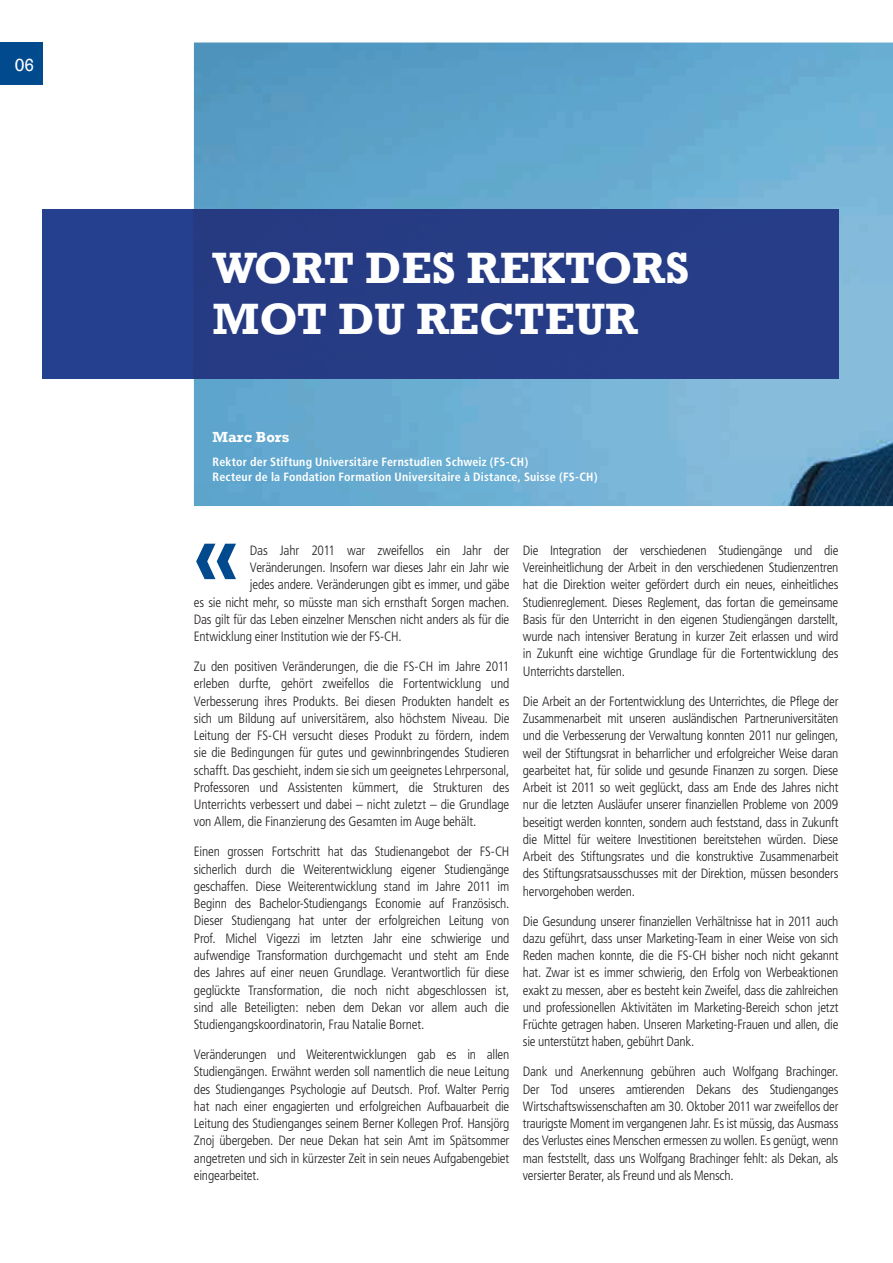
<style>
.page{position:relative;width:893px;height:1263px;background:#fff}
.page>*{position:absolute;margin:0;border:0;box-sizing:border-box;transform-origin:0 0}
.t1{font:700 75px "Rockwell";color:#004a8d}
.t2{font:700 45px/51px "Rockwell";color:#fff}
.t3{font:18px "Rockwell";color:#fff}
.t4{font:700 15px "Rockwell";color:#fff}
.t5{font:300 condensed 13.5px/17.2px "Frutiger";letter-spacing:-.015em;color:#231f20;text-align:justify}
.t6{font:700 condensed 12px/14.4px "Frutiger";letter-spacing:.015em;color:#fff}
</style>
<div class="page">
<img style="left:194px;top:43px;width:699px;height:463px">
<div style="left:43px;top:210px;width:151px;height:168px;background:#25408f"></div>
<div style="left:194px;top:210px;width:644px;height:168px;background:#263c85"></div>
<div style="left:0;top:43px;width:43px;height:42px;background:#004a8d"></div>
<h3 class="t3" style="left:15px;top:55px;width:21px">06</h3>
<h2 class="t2" style="left:213px;top:243px;width:478px">WORT DES REkTORS<br>MOT DU RECTEUR</h2>
<p class="t4" style="left:213px;top:428px;width:78px">Marc Bors</p>
<p class="t6" style="left:213px;top:455px;width:387px">Rektor der Stiftung Universitäre Fernstudien Schweiz (FS-CH)<br>Recteur de la Fondation Formation Universitaire à Distance, Suisse (FS-CH)</p>
<h1 class="t1" style="left:196px;top:508px;width:42px">«</h1>
<p class="t5" style="left:250px;top:542px;width:261px">Das Jahr 2011 war zweifellos ein Jahr der</p>
<p class="t5" style="left:250px;top:559px;width:261px">Veränderungen. Insofern war dieses Jahr ein Jahr wie</p>
<p class="t5" style="left:250px;top:576px;width:261px">jedes andere. Veränderungen gibt es immer, und gäbe</p>
<p class="t5" style="left:194px;top:593px;width:317px">es sie nicht mehr, so müsste man sich ernsthaft Sorgen machen.</p>
<p class="t5" style="left:194px;top:611px;width:317px">Das gilt für das Leben einzelner Menschen nicht anders als für die</p>
<p class="t5" style="left:194px;top:628px;width:209px">Entwicklung einer Institution wie der FS-CH.</p>
<p class="t5" style="left:194px;top:658px;width:317px">Zu den positiven Veränderungen, die die FS-CH im Jahre 2011 erleben durfte, gehört zweifellos die Fortentwicklung und Verbesserung ihres Produkts. Bei diesen Produkten handelt es sich um Bildung auf universitärem, also höchstem Niveau. Die Leitung der FS-CH versucht dieses Produkt zu fördern, indem sie die Bedingungen für gutes und gewinnbringendes Studieren schafft. Das geschieht, indem sie sich um geeignetes Lehrpersonal, Professoren und Assistenten kümmert, die Strukturen des Unterrichts verbessert und dabei – nicht zuletzt – die Grundlage von Allem, die Finanzierung des Gesamten im Auge behält.</p>
<p class="t5" style="left:194px;top:843px;width:317px">Einen grossen Fortschritt hat das Studienangebot der FS-CH sicherlich durch die Weiterentwicklung eigener Studiengänge geschaffen. Diese Weiterentwicklung stand im Jahre 2011 im Beginn des Bachelor-Studiengangs Economie auf Französisch.<br>Dieser Studiengang hat unter der erfolgreichen Leitung von Prof. Michel Vigezzi im letzten Jahr eine schwierige und aufwendige Transformation durchgemacht und steht am Ende des Jahres auf einer neuen Grundlage. Verantwortlich für diese geglückte Transformation, die noch nicht abgeschlossen ist, sind alle Beteiligten: neben dem Dekan vor allem auch die Studiengangskoordinatorin, Frau Natalie Bornet.</p>
<p class="t5" style="left:194px;top:1046px;width:317px">Veränderungen und Weiterentwicklungen gab es in allen Studiengängen. Erwähnt werden soll namentlich die neue Leitung des Studienganges Psychologie auf Deutsch. Prof. Walter Perrig hat nach einer engagierten und erfolgreichen Aufbauarbeit die Leitung des Studienganges seinem Berner Kollegen Prof. Hansjörg Znoj übergeben. Der neue Dekan hat sein Amt im Spätsommer angetreten und sich in kürzester Zeit in sein neues Aufgabengebiet eingearbeitet.</p>
<p class="t5" style="left:523px;top:542px;width:317px">Die Integration der verschiedenen Studiengänge und die Vereinheitlichung der Arbeit in den verschiedenen Studienzentren hat die Direktion weiter gefördert durch ein neues, einheitliches Studienreglement. Dieses Reglement, das fortan die gemeinsame Basis für den Unterricht in den eigenen Studiengängen darstellt, wurde nach intensiver Beratung in kurzer Zeit erlassen und wird in Zukunft eine wichtige Grundlage für die Fortentwicklung des Unterrichts darstellen.</p>
<p class="t5" style="left:523px;top:693px;width:317px">Die Arbeit an der Fortentwicklung des Unterrichtes, die Pflege der Zusammenarbeit mit unseren ausländischen Partneruniversitäten und die Verbesserung der Verwaltung konnten 2011 nur gelingen, weil der Stiftungsrat in beharrlicher und erfolgreicher Weise daran gearbeitet hat, für solide und gesunde Finanzen zu sorgen. Diese Arbeit ist 2011 so weit geglückt, dass am Ende des Jahres nicht nur die letzten Ausläufer unserer finanziellen Probleme von 2009 beseitigt werden konnten, sondern auch feststand, dass in Zukunft die Mittel für weitere Investitionen bereitstehen würden. Diese Arbeit des Stiftungsrates und die konstruktive Zusammenarbeit des Stiftungsratsausschusses mit der Direktion, müssen besonders hervorgehoben werden.</p>
<p class="t5" style="left:523px;top:912px;width:317px">Die Gesundung unserer finanziellen Verhältnisse hat in 2011 auch dazu geführt, dass unser Marketing-Team in einer Weise von sich Reden machen konnte, die die FS-CH bisher noch nicht gekannt hat. Zwar ist es immer schwierig, den Erfolg von Werbeaktionen exakt zu messen, aber es besteht kein Zweifel, dass die zahlreichen und professionellen Aktivitäten im Marketing-Bereich schon jetzt Früchte getragen haben. Unseren Marketing-Frauen und allen, die sie unterstützt haben, gebührt Dank.</p>
<p class="t5" style="left:523px;top:1063px;width:317px">Dank und Anerkennung gebühren auch Wolfgang Brachinger.<br>Der Tod unseres amtierenden Dekans des Studienganges Wirtschaftswissenschaften am 30. Oktober 2011 war zweifellos der traurigste Moment im vergangenen Jahr. Es ist müssig, das Ausmass des Verlustes eines Menschen ermessen zu wollen. Es genügt, wenn man feststellt, dass uns Wolfgang Brachinger fehlt: als Dekan, als versierter Berater, als Freund und als Mensch.</p>
</div>
